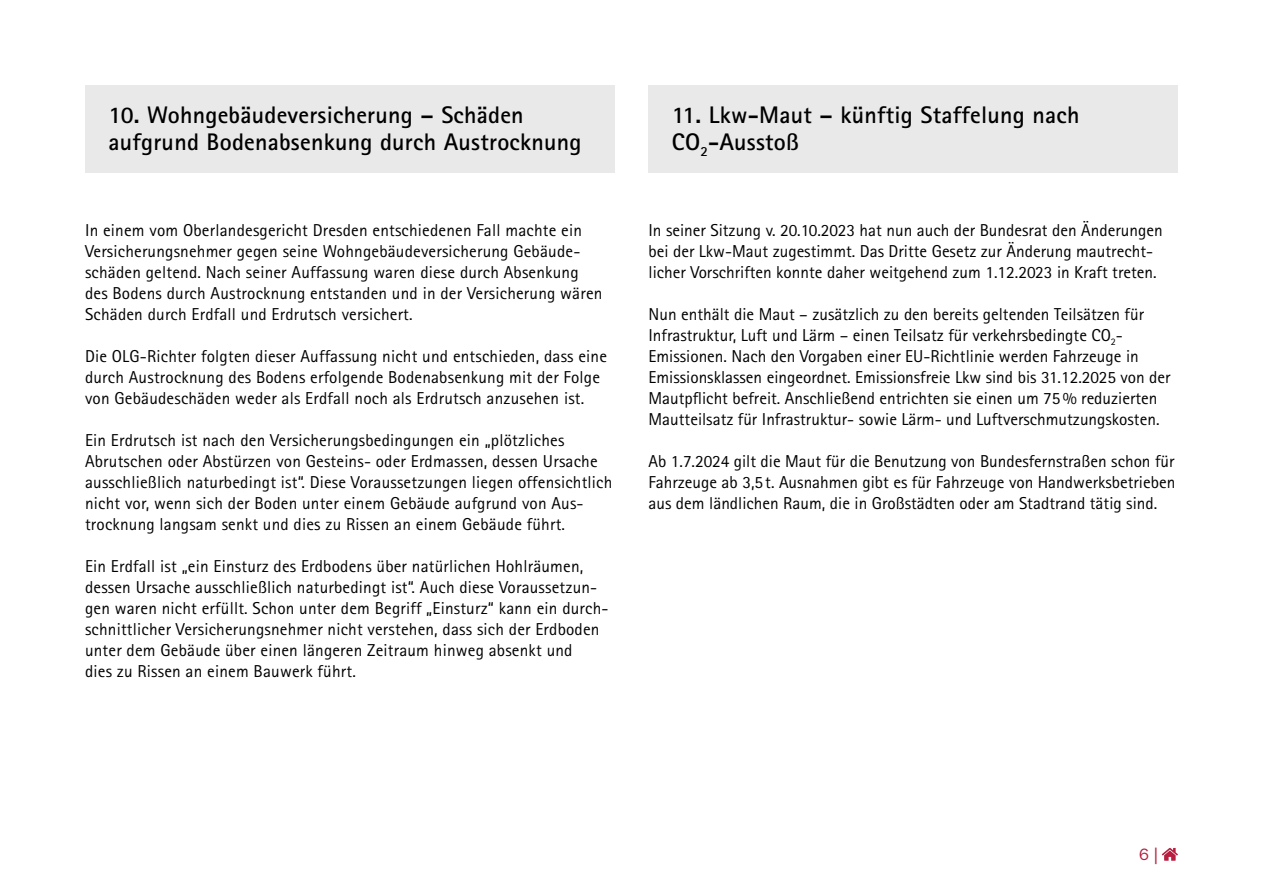
<style>
.page{position:relative;width:1263px;height:893px;background:#fff}
.page>*{position:absolute;margin:0;border:0;box-sizing:border-box;transform-origin:0 0}
.t1{font:700 24px/27px "Rotis Sans Serif Std";letter-spacing:.01em;color:#000}
.t2{font:17.25px/21px "Rotis Sans Serif Std";letter-spacing:.01em;color:#000}
.t3{font:16.5px "ITC Franklin Gothic Std";color:#b71e3f}
.s1{font-family:"News Gothic Std"}
</style>
<div class="page">
<div style="left:85px;top:85px;width:529px;height:88px;background:#e9e9e9"></div>
<svg style="left:1162px;top:848px;width:16px;height:13px"></svg>
<div style="left:648px;top:85px;width:530px;height:88px;background:#e9e9e9"></div>
<h1 class="t1" style="left:108px;top:101px;width:475px">10. Wohngebäudeversicherung – Schäden aufgrund Bodenabsenkung durch Austrocknung</h1>
<h1 class="t1" style="left:672px;top:101px;width:409px">11. Lkw-Maut – künftig Staffelung nach<br>CO<sub>2</sub>-Ausstoß</h1>
<p class="t2" style="left:85px;top:219px;width:519px">In einem vom Oberlandesgericht Dresden entschiedenen Fall machte ein Versicherungsnehmer gegen seine Wohngebäudeversicherung Gebäude&shy;schäden geltend. Nach seiner Auffassung waren diese durch Absenkung des Bodens durch Austrocknung entstanden und in der Versicherung wären Schäden durch Erdfall und Erdrutsch versichert.</p>
<p class="t2" style="left:85px;top:345px;width:523px">Die OLG-Richter folgten dieser Auffassung nicht und entschieden, dass eine durch Austrocknung des Bodens erfolgende Bodenabsenkung mit der Folge von Gebäudeschäden weder als Erdfall noch als Erdrutsch anzusehen ist.</p>
<p class="t2" style="left:85px;top:429px;width:529px">Ein Erdrutsch ist nach den Versicherungsbedingungen ein „plötzliches Abrutschen oder Abstürzen von Gesteins- oder Erdmassen, dessen Ursache ausschließlich naturbedingt ist“. Diese Voraussetzungen liegen offensichtlich nicht vor, wenn sich der Boden unter einem Gebäude aufgrund von Aus&shy;trocknung langsam senkt und dies zu Rissen an einem Gebäude führt.</p>
<p class="t2" style="left:85px;top:555px;width:525px">Ein Erdfall ist „ein Einsturz des Erdbodens über natürlichen Hohlräumen, dessen Ursache ausschließlich naturbedingt ist“. Auch diese Voraussetzun&shy;gen waren nicht erfüllt. Schon unter dem Begriff „Einsturz“ kann ein durch&shy;schnittlicher Versicherungsnehmer nicht verstehen, dass sich der Erdboden unter dem Gebäude über einen längeren Zeitraum hinweg absenkt und<br>dies zu Rissen an einem Bauwerk führt.</p>
<p class="t2" style="left:648px;top:219px;width:516px">In seiner Sitzung v. 20.10.2023 hat nun auch der Bundesrat den Änderungen bei der Lkw-Maut zugestimmt. Das Dritte Gesetz zur Änderung mautrecht&shy;licher Vorschriften konnte daher weitgehend zum 1.12.2023 in Kraft treten.</p>
<p class="t2" style="left:648px;top:303px;width:524px">Nun enthält die Maut – zusätzlich zu den bereits geltenden Teilsätzen für Infrastruktur, Luft und Lärm – einen Teilsatz für verkehrsbedingte CO<sub>2</sub>- Emissionen. Nach den Vorgaben einer EU-Richtlinie werden Fahrzeuge in Emissionsklassen eingeordnet. Emissionsfreie Lkw sind bis 31.12.2025 von der Mautpflicht befreit. Anschließend entrichten sie einen um 75% reduzierten Mautteilsatz für Infrastruktur- sowie Lärm- und Luftverschmutzungskosten.</p>
<p class="t2" style="left:648px;top:450px;width:528px;text-align:justify">Ab 1.7.2024 gilt die Maut für die Benutzung von Bundesfernstraßen schon für Fahrzeuge ab 3,5 t. Ausnahmen gibt es für Fahrzeuge von Handwerksbetrieben aus dem ländlichen Raum, die in Großstädten oder am Stadtrand tätig sind.</p>
<p class="t3" style="left:1139px;top:845px;width:20px">6 <span class="s1">|</span></p>
</div>
